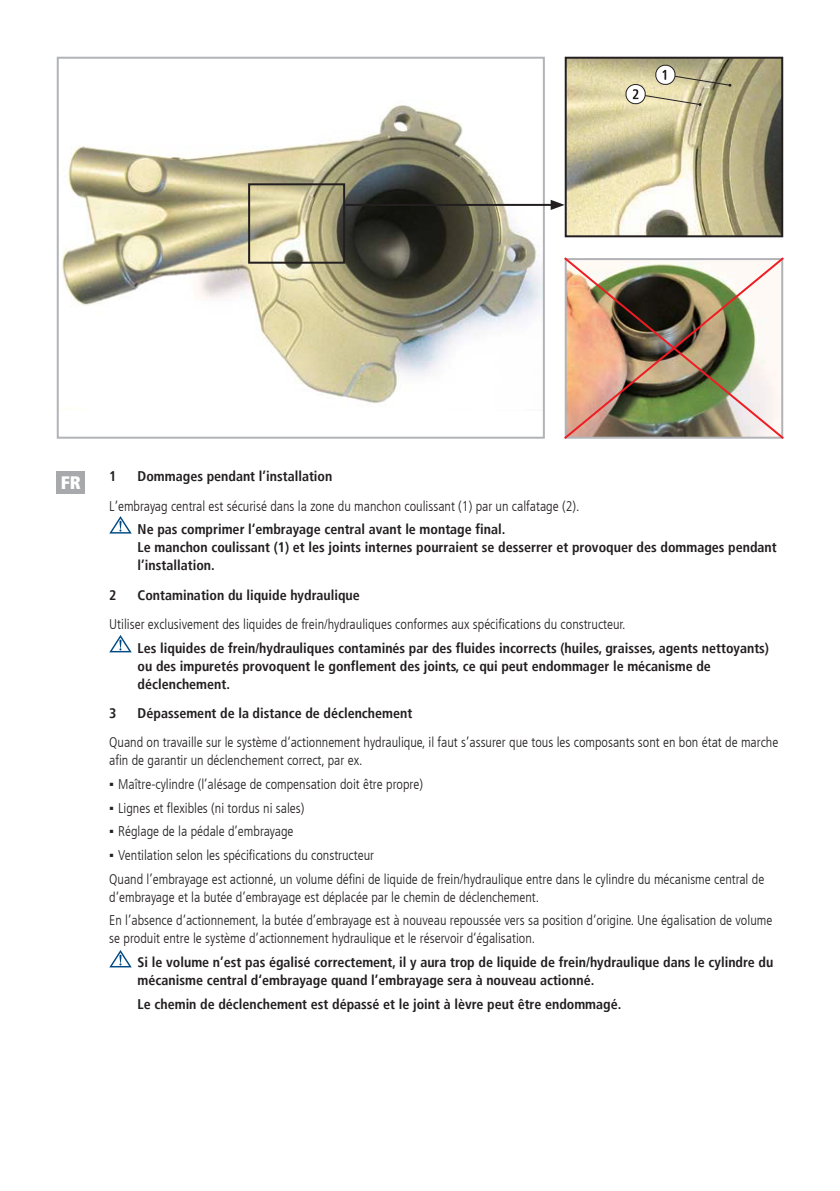
<style>
.page{position:relative;width:840px;height:1191px;background:#fff}
.page>*{position:absolute;margin:0;border:0;box-sizing:border-box;transform-origin:0 0}
.t1{font:900 condensed 18px "Frutiger LT";color:#fff}
.t2{font:300 condensed 14px/18px "Frutiger LT";color:#231f20}
.t3{font:700 condensed 14px/18px "Frutiger LT";color:#231f20}
.s1{font-family:"Arial";font-weight:400;font-stretch:normal}
</style>
<div class="page">
<div style="left:57px;top:471px;width:28px;height:22px;background:#a8a9ad"></div>
<svg style="left:109px;top:516px;width:23px;height:17px"></svg>
<svg style="left:109px;top:635px;width:23px;height:17px"></svg>
<svg style="left:109px;top:950px;width:23px;height:17px"></svg>
<img style="left:61px;top:104px;width:480px;height:300px">
<div style="left:57px;top:57px;width:487px;height:382px;border:2px solid #b2b3b7"></div>
<img style="left:567px;top:60px;width:212px;height:174px">
<div style="left:564px;top:57px;width:218px;height:180px;border:2px solid #231f20"></div>
<div style="left:248px;top:183px;width:97px;height:81px;border:2px solid #231f20"></div>
<img style="left:564px;top:257px;width:220px;height:182px">
<hr style="left:345px;top:204px;width:208px;height:2px;background:#231f20">
<svg style="left:550px;top:200px;width:14px;height:10px"></svg>
<svg style="left:624px;top:63px;width:107px;height:43px"></svg>
<p class="t1" style="left:61px;top:471px;width:21px">FR</p>
<p class="t3" style="left:109px;top:467px;width:9px">1</p>
<p class="t3" style="left:137px;top:467px;width:196px">Dommages pendant l’installation</p>
<p class="t2" style="left:109px;top:497px;width:471px">L‘embrayag central est sécurisé dans la zone du manchon coulissant (1) par un calfatage (2).</p>
<p class="t3" style="left:137px;top:520px;width:640px">Ne pas comprimer l‘embrayage central avant le montage final.<br>Le manchon coulissant (1) et les joints internes pourraient se desserrer et provoquer des dommages pendant l’installation.</p>
<p class="t3" style="left:109px;top:586px;width:9px">2</p>
<p class="t3" style="left:137px;top:586px;width:223px">Contamination du liquide hydraulique</p>
<p class="t2" style="left:109px;top:615px;width:517px">Utiliser exclusivement des liquides de frein/hydrauliques conformes aux spécifications du constructeur.</p>
<p class="t3" style="left:137px;top:639px;width:632px">Les liquides de frein/hydrauliques contaminés par des fluides incorrects (huiles, graisses, agents nettoyants) ou des impuretés provoquent le gonflement des joints, ce qui peut endommager le mécanisme de déclenchement.</p>
<p class="t3" style="left:109px;top:704px;width:9px">3</p>
<p class="t3" style="left:137px;top:704px;width:276px">Dépassement de la distance de déclenchement</p>
<p class="t2" style="left:109px;top:733px;width:670px">Quand on travaille sur le système d‘actionnement hydraulique, il faut s’assurer que tous les composants sont en bon état de marche afin de garantir un déclenchement correct, par ex.</p>
<p class="t2" style="left:109px;top:775px;width:315px"><span class="s1">▪</span> Maître-cylindre (l’alésage de compensation doit être propre)</p>
<p class="t2" style="left:109px;top:799px;width:196px"><span class="s1">▪</span> Lignes et flexibles (ni tordus ni sales)</p>
<p class="t2" style="left:109px;top:822px;width:186px"><span class="s1">▪</span> Réglage de la pédale d’embrayage</p>
<p class="t2" style="left:109px;top:846px;width:266px"><span class="s1">▪</span> Ventilation selon les spécifications du constructeur</p>
<p class="t2" style="left:109px;top:870px;width:656px">Quand l’embrayage est actionné, un volume défini de liquide de frein/hydraulique entre dans le cylindre du mécanisme central de d‘embrayage et la butée d’embrayage est déplacée par le chemin de déclenchement.</p>
<p class="t2" style="left:109px;top:911px;width:664px">En l’absence d‘actionnement, la butée d’embrayage est à nouveau repoussée vers sa position d‘origine. Une égalisation de volume se produit entre le système d‘actionnement hydraulique et le réservoir d‘égalisation.</p>
<p class="t3" style="left:137px;top:953px;width:637px">Si le volume n’est pas égalisé correctement, il y aura trop de liquide de frein/hydraulique dans le cylindre du mécanisme central d‘embrayage quand l’embrayage sera à nouveau actionné.</p>
<p class="t3" style="left:137px;top:995px;width:485px">Le chemin de déclenchement est dépassé et le joint à lèvre peut être endommagé.</p>
</div>
